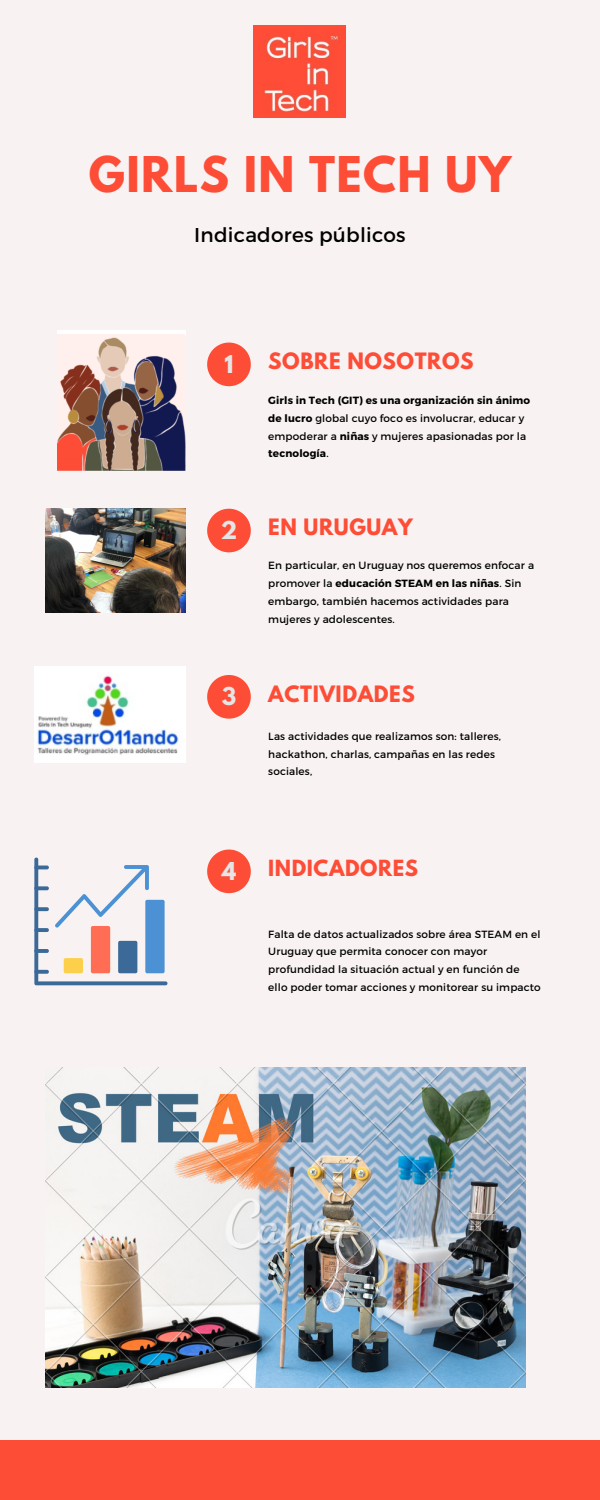
<style>
.page{position:relative;width:600px;height:1500px;background:#f8f3f2}
.page>*{position:absolute;margin:0;border:0;box-sizing:border-box;transform-origin:0 0}
.t1{font:700 43.6px "League Spartan";letter-spacing:.03em;color:#fe4d37}
.t2{font:700 21.8px "League Spartan";color:#e5e5e6}
.t3{font:700 20px "League Spartan";letter-spacing:.03em;color:#fe4d37}
.t4{font:20px "Montserrat";letter-spacing:.01em;color:#000}
.t5{font:700 19.7px "League Spartan";letter-spacing:.03em;color:#fe4d37}
.t6{font:10.4px/17.8px "Montserrat";letter-spacing:.015em;color:#000}
.s1{font-weight:700}
</style>
<div class="page">
<svg style="left:207px;top:343px;width:44px;height:43px"></svg>
<svg style="left:207px;top:509px;width:44px;height:43px"></svg>
<svg style="left:207px;top:675px;width:44px;height:44px"></svg>
<svg style="left:207px;top:850px;width:44px;height:43px"></svg>
<div style="left:0;top:1440px;width:600px;height:60px;background:#fe4d37"></div>
<img style="left:254px;top:26px;width:92px;height:91px">
<img style="left:58px;top:331px;width:128px;height:139px">
<img style="left:46px;top:509px;width:139px;height:104px">
<img style="left:34px;top:666px;width:152px;height:96px">
<svg style="left:34px;top:858px;width:133px;height:127px"></svg>
<img style="left:46px;top:1067px;width:480px;height:321px">
<p class="t1" style="left:89px;top:152px;width:424px">GIRLS IN TECH UY</p>
<p class="t4" style="left:194px;top:222px;width:213px">Indicadores públicos</p>
<p class="t2" style="left:225px;top:353px;width:11px">1</p>
<p class="t3" style="left:268px;top:351px;width:207px">SOBRE NOSOTROS</p>
<p class="t6" style="left:268px;top:391px;width:263px"><span class="s1">Girls in Tech (GIT) es una organización sin ánimo de lucro</span> global cuyo foco es involucrar, educar y empoderar a <span class="s1">niñas</span> y mujeres apasionadas por la <span class="s1">tecnología</span>.</p>
<p class="t2" style="left:221px;top:519px;width:18px">2</p>
<p class="t3" style="left:268px;top:517px;width:146px">EN URUGUAY</p>
<p class="t6" style="left:268px;top:556px;width:267px">En particular, en Uruguay nos queremos enfocar a promover la <span class="s1">educación STEAM en las niñas</span>. Sin embargo, también hacemos actividades para mujeres y adolescentes.</p>
<p class="t2" style="left:222px;top:685px;width:16px">3</p>
<p class="t3" style="left:268px;top:684px;width:148px">ACTIVIDADES</p>
<p class="t6" style="left:268px;top:727px;width:234px">Las actividades que realizamos son: talleres, hackathon, charlas, campañas en las redes sociales,</p>
<p class="t2" style="left:222px;top:860px;width:16px">4</p>
<p class="t5" style="left:268px;top:858px;width:151px">INDICADORES</p>
<p class="t6" style="left:268px;top:925px;width:274px">Falta de datos actualizados sobre área STEAM en el Uruguay que permita conocer con mayor profundidad la situación actual y en función de ello poder tomar acciones y monitorear su impacto</p>
</div>
